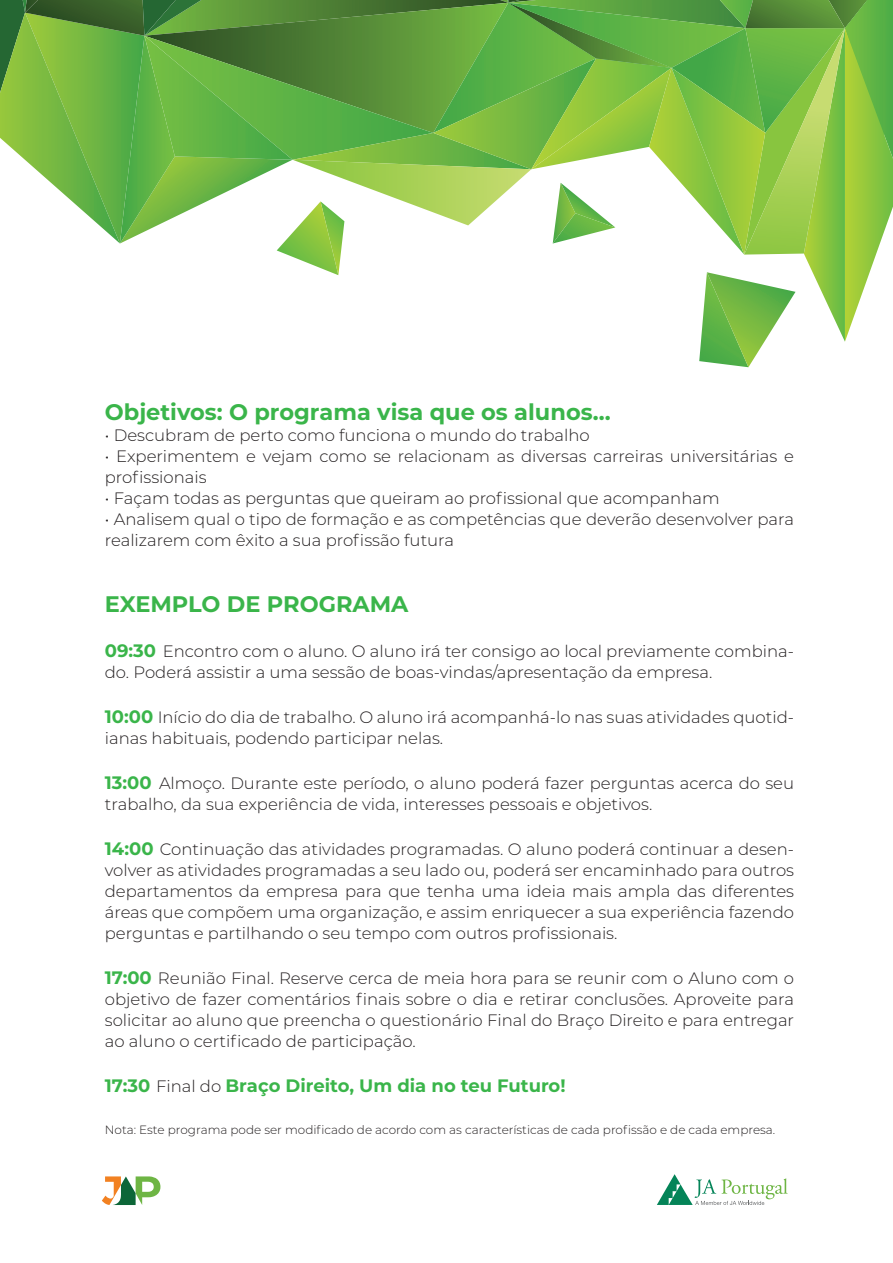
<style>
.page{position:relative;width:893px;height:1263px;background:#fff}
.page>*{position:absolute;margin:0;border:0;box-sizing:border-box;transform-origin:0 0}
.t1{font:700 22.5px "Montserrat";color:#3ab54a}
.t2{font:700 18px "Montserrat";color:#3ab54a}
.t3{font:300 16.5px/21px "Montserrat";color:#231f20}
.t4{font:300 12px "Montserrat";color:#231f20}
.s1{font-weight:700;font-size:18px;color:#3ab54a}
.s2{font-weight:300;font-size:16.5px;color:#231f20}
</style>
<div class="page">
<svg style="left:0;top:0;width:893px;height:367px"></svg>
<svg style="left:657px;top:1174px;width:131px;height:31px"></svg>
<svg style="left:102px;top:1176px;width:58px;height:29px"></svg>
<h1 class="t1" style="left:105px;top:396px;width:507px">Objetivos: O programa visa que os alunos…</h1>
<p class="t3" style="left:105px;top:424px;width:486px">• Descubram de perto como funciona o mundo do trabalho</p>
<p class="t3" style="left:105px;top:445px;width:691px">• Experimentem e vejam como se relacionam as diversas carreiras universitárias e profissionais</p>
<p class="t3" style="left:105px;top:487px;width:616px">• Façam todas as perguntas que queiram ao profissional que acompanham</p>
<p class="t3" style="left:105px;top:508px;width:691px">• Analisem qual o tipo de formação e as competências que deverão desenvolver para realizarem com êxito a sua profissão futura</p>
<h1 class="t1" style="left:105px;top:588px;width:305px">EXEMPLO DE PROGRAMA</h1>
<p class="t3" style="left:105px;top:640px;width:691px"><span class="s1">09:30</span> Encontro com o aluno. O aluno irá ter consigo ao local previamente combina&shy;do. Poderá assistir a uma sessão de boas-vindas/apresentação da empresa.</p>
<p class="t3" style="left:105px;top:706px;width:691px"><span class="s1">10:00</span> Início do dia de trabalho. O aluno irá acompanhá-lo nas suas atividades quotid&shy;ianas habituais, podendo participar nelas.</p>
<p class="t3" style="left:105px;top:772px;width:691px"><span class="s1">13:00</span> Almoço. Durante este período, o aluno poderá fazer perguntas acerca do seu trabalho, da sua experiência de vida, interesses pessoais e objetivos.</p>
<p class="t3" style="left:105px;top:838px;width:691px;text-align:justify"><span class="s1">14:00</span> Continuação das atividades programadas. O aluno poderá continuar a desen&shy;volver as atividades programadas a seu lado ou, poderá ser encaminhado para outros departamentos da empresa para que tenha uma ideia mais ampla das diferentes áreas que compõem uma organização, e assim enriquecer a sua experiência fazendo perguntas e partilhando o seu tempo com outros profissionais.</p>
<p class="t3" style="left:105px;top:967px;width:691px;text-align:justify"><span class="s1">17:00</span> Reunião Final. Reserve cerca de meia hora para se reunir com o Aluno com o objetivo de fazer comentários finais sobre o dia e retirar conclusões. Aproveite para solicitar ao aluno que preencha o questionário Final do Braço Direito e para entregar ao aluno o certificado de participação.</p>
<p class="t2" style="left:105px;top:1073px;width:462px">17:30 <span class="s2">Final do</span> Braço Direito, Um dia no teu Futuro!</p>
<p class="t4" style="left:105px;top:1122px;width:672px">Nota: Este programa pode ser modificado de acordo com as características de cada profissão e de cada empresa.</p>
</div>
